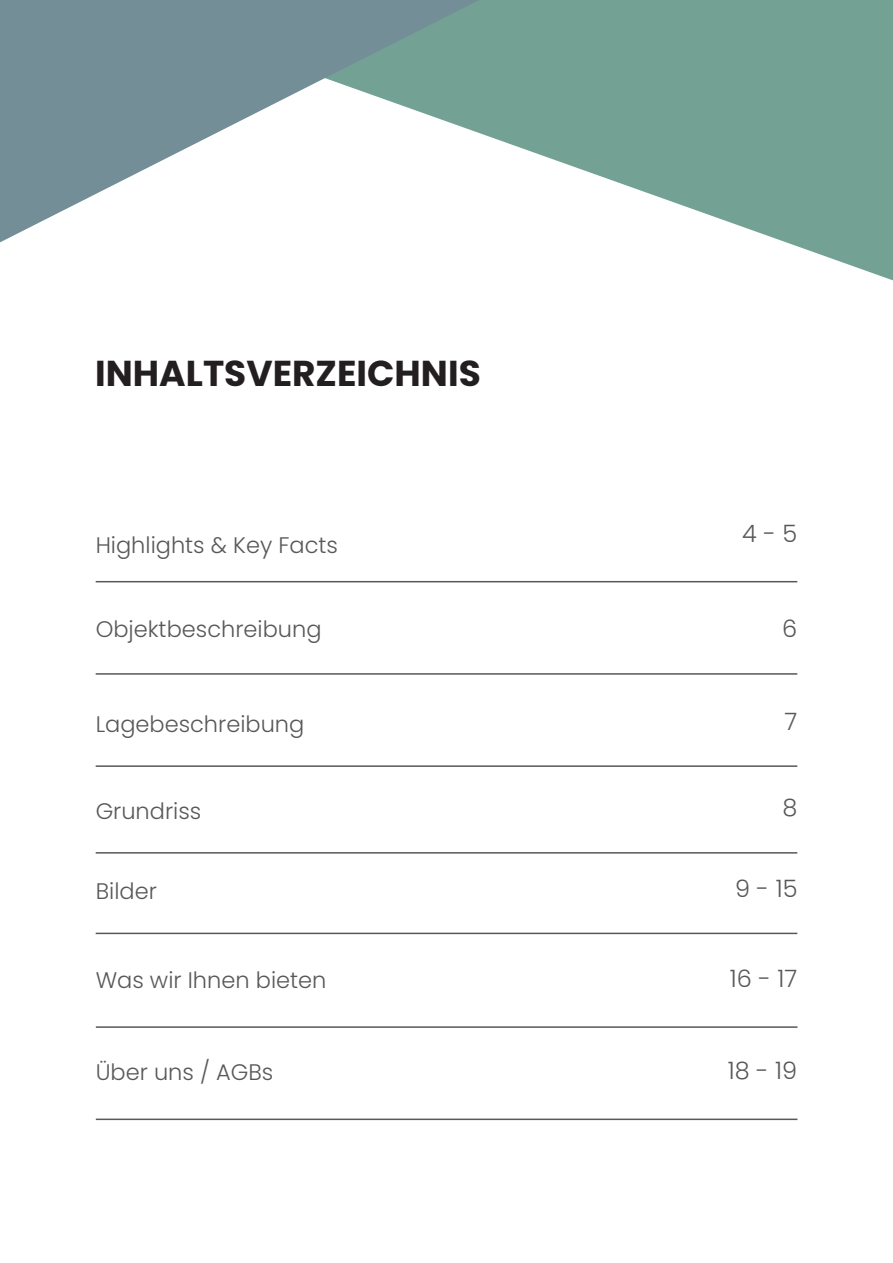
<style>
.page{position:relative;width:893px;height:1263px;background:#fff}
.page>*{position:absolute;margin:0;border:0;box-sizing:border-box;transform-origin:0 0}
.t1{font:700 36px "Poppins";color:#231f20}
.t2{font:300 24px "Poppins";color:#57585a}
.t3{font:300 22.5px "Poppins";color:#57585a}
</style>
<div class="page">
<svg style="left:479px;top:0;width:414px;height:280px;fill:#73a194"></svg>
<svg style="left:0;top:0;width:479px;height:242px;fill:#749697"></svg>
<hr style="left:96px;top:581px;width:701px;height:1px;background:#57585a">
<hr style="left:96px;top:673px;width:701px;height:2px;background:#57585a">
<hr style="left:96px;top:765px;width:701px;height:2px;background:#57585a">
<hr style="left:96px;top:933px;width:701px;height:1px;background:#57585a">
<hr style="left:96px;top:1026px;width:701px;height:2px;background:#57585a">
<hr style="left:96px;top:1118px;width:701px;height:2px;background:#57585a">
<hr style="left:96px;top:852px;width:701px;height:2px;background:#57585a">
<h1 class="t1" style="left:95px;top:353px;width:387px">INHALTSVERZEICHNIS</h1>
<p class="t3" style="left:96px;top:532px;width:244px">Highlights &amp; Key Facts</p>
<p class="t2" style="left:742px;top:519px;width:57px">4 - 5</p>
<p class="t3" style="left:96px;top:616px;width:227px">Objektbeschreibung</p>
<p class="t2" style="left:782px;top:615px;width:17px">6</p>
<p class="t3" style="left:96px;top:711px;width:210px">Lagebeschreibung</p>
<p class="t2" style="left:784px;top:707px;width:14px">7</p>
<p class="t3" style="left:96px;top:798px;width:107px">Grundriss</p>
<p class="t2" style="left:782px;top:794px;width:16px">8</p>
<p class="t3" style="left:96px;top:878px;width:63px">Bilder</p>
<p class="t2" style="left:735px;top:874px;width:64px">9 - 15</p>
<p class="t3" style="left:96px;top:966px;width:232px">Was wir Ihnen bieten</p>
<p class="t2" style="left:730px;top:964px;width:69px">16 - 17</p>
<p class="t3" style="left:96px;top:1059px;width:179px">Über uns / AGBs</p>
<p class="t2" style="left:728px;top:1057px;width:71px">18 - 19</p>
</div>
